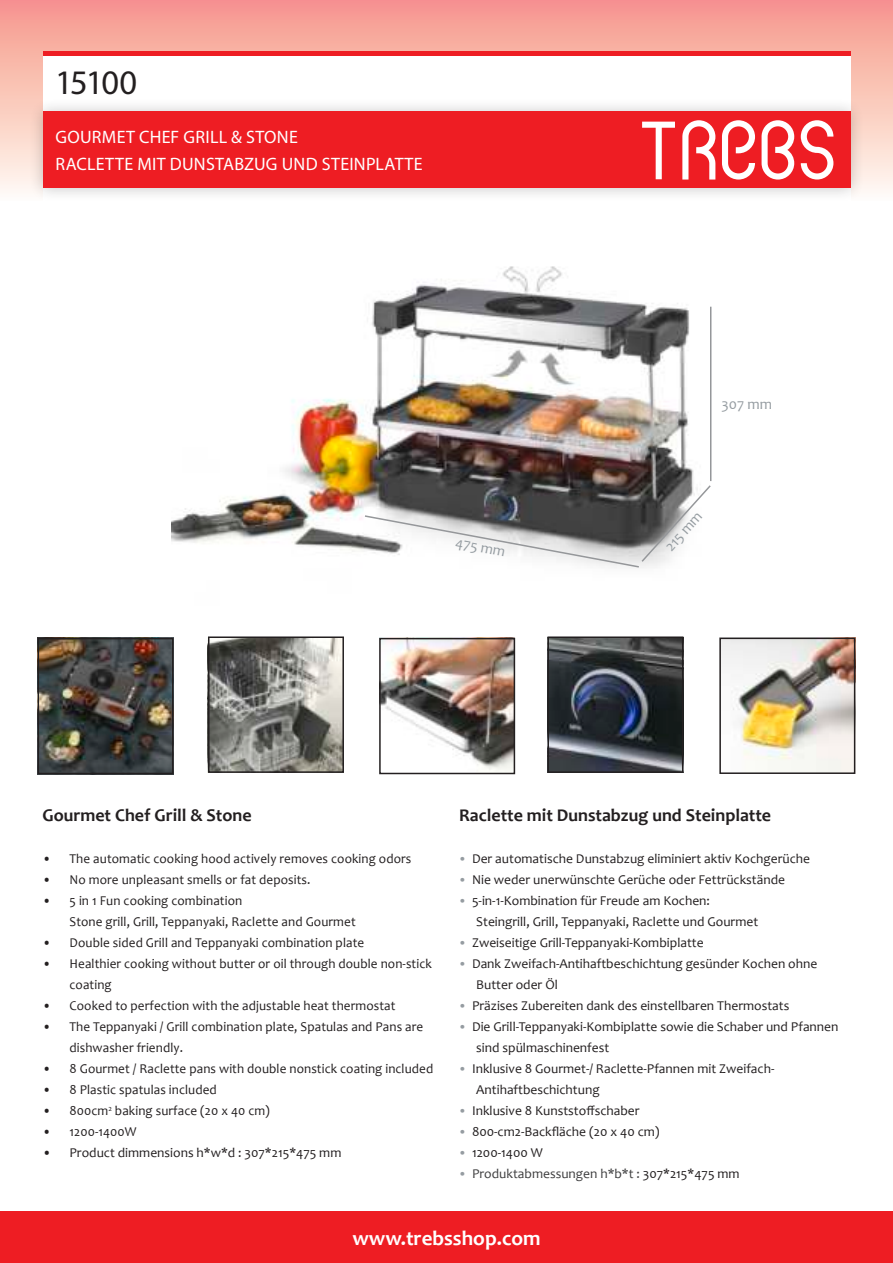
<style>
.page{position:relative;width:893px;height:1263px;background:#fff}
.page>*{position:absolute;margin:0;border:0;box-sizing:border-box;transform-origin:0 0}
.t1{font:34.5px "Myriad Pro";letter-spacing:-.06em;color:#231f20}
.t2{font:700 21px "Candara";color:#fff}
.t3{font:18px/27px "Myriad Pro";letter-spacing:.015em;color:#fff}
.t4{font:700 18px "Candara";color:#231f20}
.t5{font:15px "Candara";color:#959ca1}
.t6{font:13.5px/21px "Candara";color:#231f20}
.t7{font:13.5px "Candara";color:#3e3e3f}
.s1{font-family:"Calibri";font-weight:300;color:#959ca1}
.s2{color:#231f20}
</style>
<div class="page">
<div style="left:0;top:0;width:892px;height:201px;background:linear-gradient(to bottom,#f6968a,#fffdf3)"></div>
<div style="left:43px;top:51px;width:807px;height:587px;background:#fff"></div>
<hr style="left:43px;top:51px;width:807px;height:4px;background:#ee1d23">
<div style="left:28px;top:97px;width:837px;height:106px;background:#231f20;opacity:.25"></div>
<div style="left:43px;top:112px;width:807px;height:76px;background:#ee1d23"></div>
<svg style="left:801px;top:120px;width:32px;height:60px"></svg>
<svg style="left:762px;top:120px;width:32px;height:60px"></svg>
<svg style="left:722px;top:120px;width:33px;height:60px"></svg>
<svg style="left:682px;top:120px;width:33px;height:60px"></svg>
<svg style="left:642px;top:122px;width:33px;height:57px"></svg>
<div style="left:0;top:1212px;width:893px;height:51px;background:#ee1d23"></div>
<img style="left:41px;top:641px;width:130px;height:130px">
<img style="left:211px;top:639px;width:130px;height:131px">
<img style="left:722px;top:641px;width:130px;height:130px">
<img style="left:550px;top:639px;width:130px;height:131px">
<img style="left:382px;top:641px;width:130px;height:130px">
<img style="left:172px;top:266px;width:540px;height:286px">
<div style="left:38px;top:638px;width:136px;height:136px;border:2px solid #231f20"></div>
<div style="left:208px;top:636px;width:136px;height:137px;border:2px solid #231f20"></div>
<div style="left:379px;top:638px;width:136px;height:136px;border:2px solid #231f20"></div>
<div style="left:547px;top:636px;width:136px;height:137px;border:2px solid #231f20"></div>
<div style="left:719px;top:638px;width:136px;height:136px;border:2px solid #231f20"></div>
<hr style="left:710px;top:307px;width:1px;height:174px;background:#95979a">
<svg style="left:363px;top:484px;width:349px;height:84px"></svg>
<h1 class="t1" style="left:55px;top:62px;width:83px">15100</h1>
<h3 class="t3" style="left:56px;top:123px;width:369px">GOURMET CHEF GRILL &amp; STONE<br>RACLETTE MIT DUNSTABZUG UND STEINPLATTE</h3>
<p class="t5" style="left:457px;top:535px;width:52px;rotate:11deg">475 mm</p>
<p class="t5" style="left:721px;top:396px;width:52px">307 mm</p>
<p class="t5" style="left:662px;top:544px;width:49px;rotate:-48deg">215 mm</p>
<h3 class="t4" style="left:43px;top:808px;width:211px">Gourmet Chef Grill &amp; Stone</h3>
<p class="t6" style="left:43px;top:849px;width:370px">• The automatic cooking hood actively removes cooking odors</p>
<p class="t6" style="left:43px;top:870px;width:269px">• No more unpleasant smells or fat deposits.</p>
<p class="t6" style="left:70px;top:891px;width:288px;text-indent:-27px">• 5 in 1 Fun cooking combination<br>Stone grill, Grill, Teppanyaki, Raclette and Gourmet</p>
<p class="t6" style="left:43px;top:933px;width:323px">• Double sided Grill and Teppanyaki combination plate</p>
<p class="t6" style="left:70px;top:954px;width:364px;text-indent:-27px">• Healthier cooking without butter or oil through double non-stick coating</p>
<p class="t6" style="left:43px;top:996px;width:355px">• Cooked to perfection with the adjustable heat thermostat</p>
<p class="t6" style="left:70px;top:1017px;width:355px;text-indent:-27px">• The Teppanyaki / Grill combination plate, Spatulas and Pans are dishwasher friendly.</p>
<p class="t6" style="left:43px;top:1059px;width:392px">• 8 Gourmet / Raclette pans with double nonstick coating included</p>
<p class="t6" style="left:43px;top:1080px;width:176px">• 8 Plastic spatulas included</p>
<p class="t6" style="left:43px;top:1101px;width:229px">• 800cm<sup>2</sup> baking surface (20 x 40 cm)</p>
<p class="t6" style="left:43px;top:1122px;width:95px">• 1200-1400W</p>
<p class="t6" style="left:43px;top:1143px;width:300px">• Product dimmensions h*w*d : 307*215*475 mm</p>
<h3 class="t4" style="left:459px;top:808px;width:313px">Raclette mit Dunstabzug und Steinplatte</h3>
<p class="t6" style="left:459px;top:849px;width:352px"><span class="s1">•</span> Der automatische Dunstabzug eliminiert aktiv Kochgerüche</p>
<p class="t6" style="left:459px;top:870px;width:327px"><span class="s1">•</span> Nie weder unerwünschte Gerüche oder Fettrückstände</p>
<p class="t6" style="left:476px;top:891px;width:283px;text-indent:-17px"><span class="s1">•</span> 5-in-1-Kombination für Freude am Kochen:<br>Steingrill, Grill, Teppanyaki, Raclette und Gourmet</p>
<p class="t6" style="left:459px;top:933px;width:246px"><span class="s1">•</span> Zweiseitige Grill-Teppanyaki-Kombiplatte</p>
<p class="t6" style="left:476px;top:954px;width:343px;text-indent:-17px"><span class="s1">•</span> Dank Zweifach-Antihaftbeschichtung gesünder Kochen ohne<br>Butter oder Öl</p>
<p class="t6" style="left:459px;top:996px;width:332px"><span class="s1">•</span> Präzises Zubereiten dank des einstellbaren Thermostats</p>
<p class="t6" style="left:476px;top:1017px;width:364px;text-indent:-17px"><span class="s1">•</span> Die Grill-Teppanyaki-Kombiplatte sowie die Schaber und Pfannen sind spülmaschinenfest</p>
<p class="t6" style="left:476px;top:1059px;width:300px;text-indent:-17px"><span class="s1">•</span> Inklusive 8 Gourmet-/ Raclette-Pfannen mit Zweifach-<br>Antihaftbeschichtung</p>
<p class="t6" style="left:459px;top:1100px;width:182px"><span class="s1">•</span> Inklusive 8 Kunststoffschaber</p>
<p class="t6" style="left:459px;top:1121px;width:202px"><span class="s1">•</span> 800-cm2-Backfläche (20 x 40 cm)</p>
<p class="t6" style="left:459px;top:1143px;width:85px"><span class="s1">•</span> 1200-1400 W</p>
<p class="t7" style="left:459px;top:1167px;width:282px"><span class="s1">•</span> Produktabmessungen h*b*t : <span class="s2">307*215*475 mm</span></p>
<h2 class="t2" style="left:352px;top:1229px;width:190px">www.trebsshop.com</h2>
</div>
